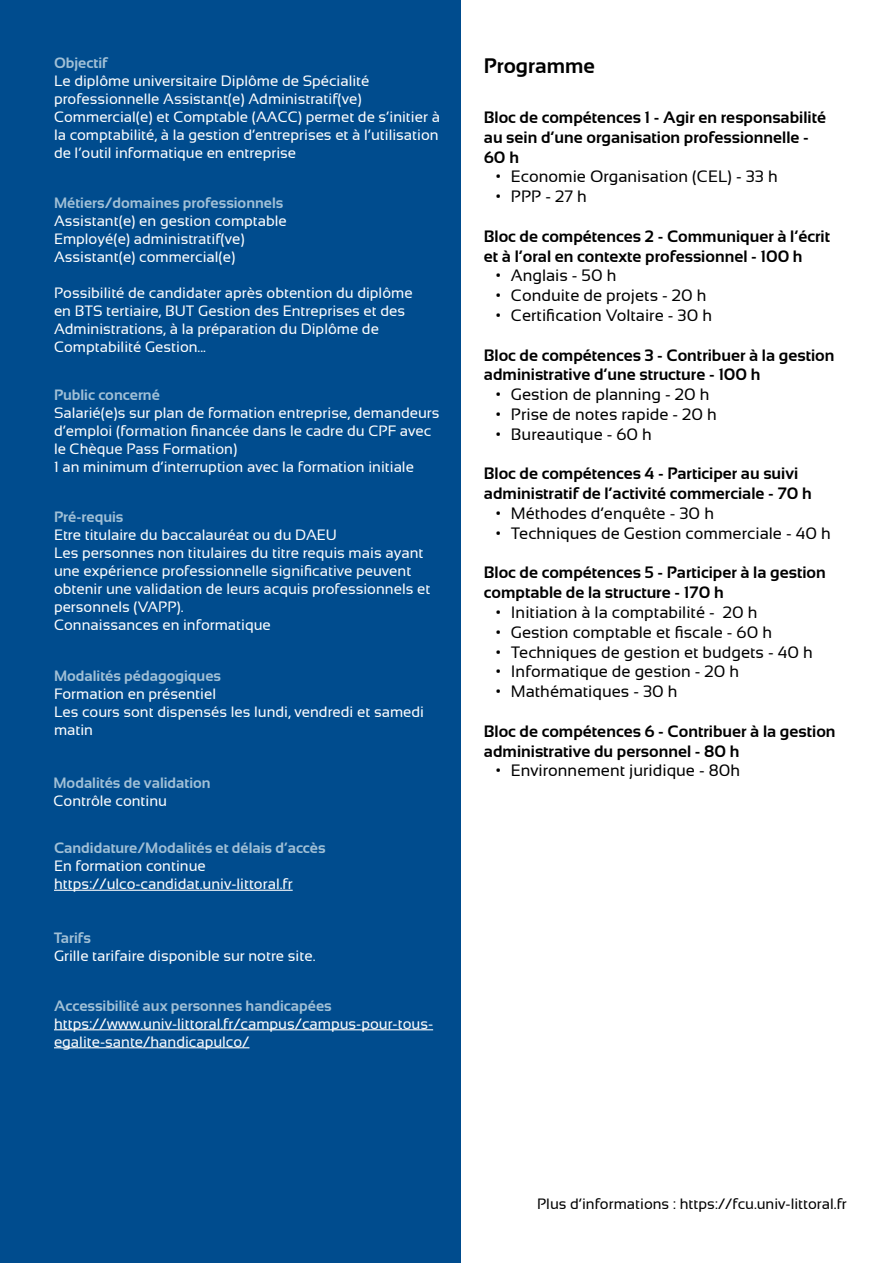
<style>
.page{position:relative;width:893px;height:1263px;background:#fff}
.page>*{position:absolute;margin:0;border:0;box-sizing:border-box;transform-origin:0 0}
.t1{font:700 21px "Sansation";color:#000}
.t2{font:700 16.5px/19.8px "Sansation";color:#000}
.t3{font:16.5px "Sansation";color:#000}
.t4{font:15px/18px "Sansation";color:#fff}
.t5{font:700 15px "Sansation";color:#a1c0d6}
.t6{font:15px "Sansation";color:#000}
</style>
<div class="page">
<div style="left:0;top:0;width:460px;height:1263px;background:#004c8e"></div>
<hr style="left:54px;top:890px;width:239px;height:1px;background:#fff">
<hr style="left:54px;top:1029px;width:379px;height:1px;background:#fff">
<hr style="left:54px;top:1047px;width:195px;height:1px;background:#fff">
<p class="t5" style="left:54px;top:54px;width:55px">Objectif</p>
<p class="t4" style="left:54px;top:71px;width:387px">Le diplôme universitaire Diplôme de Spécialité professionnelle Assistant(e) Administratif(ve)<br>Commercial(e) et Comptable (AACC) permet de s’initier à la comptabilité, à la gestion d’entreprises et à l’utilisation de l’outil informatique en entreprise</p>
<p class="t5" style="left:54px;top:195px;width:231px">Métiers/domaines professionnels</p>
<p class="t4" style="left:54px;top:212px;width:234px">Assistant(e) en gestion comptable</p>
<p class="t4" style="left:54px;top:230px;width:192px">Employé(e) administratif(ve)</p>
<p class="t4" style="left:54px;top:248px;width:183px">Assistant(e) commercial(e)</p>
<p class="t4" style="left:54px;top:284px;width:360px">Possibilité de candidater après obtention du diplôme en BTS tertiaire, BUT Gestion des Entreprises et des Administrations, à la préparation du Diplôme de Comptabilité Gestion...</p>
<p class="t5" style="left:54px;top:386px;width:108px">Public concerné</p>
<p class="t4" style="left:54px;top:404px;width:387px">Salarié(e)s sur plan de formation entreprise, demandeurs d’emploi (formation financée dans le cadre du CPF avec le Chèque Pass Formation)</p>
<p class="t4" style="left:54px;top:458px;width:361px">1 an minimum d’interruption avec la formation initiale</p>
<p class="t5" style="left:54px;top:509px;width:71px">Pré-requis</p>
<p class="t4" style="left:54px;top:526px;width:284px">Etre titulaire du baccalauréat ou du DAEU</p>
<p class="t4" style="left:54px;top:544px;width:378px">Les personnes non titulaires du titre requis mais ayant une expérience professionnelle significative peuvent obtenir une validation de leurs acquis professionnels et personnels (VAPP).</p>
<p class="t4" style="left:54px;top:616px;width:218px">Connaissances en informatique</p>
<p class="t5" style="left:54px;top:667px;width:169px">Modalités pédagogiques</p>
<p class="t4" style="left:54px;top:685px;width:164px">Formation en présentiel</p>
<p class="t4" style="left:54px;top:703px;width:372px">Les cours sont dispensés les lundi, vendredi et samedi matin</p>
<p class="t5" style="left:53px;top:774px;width:159px">Modalités de validation</p>
<p class="t4" style="left:53px;top:791px;width:115px">Contrôle continu</p>
<p class="t5" style="left:54px;top:839px;width:273px">Candidature/Modalités et délais d’accès</p>
<p class="t4" style="left:54px;top:857px;width:153px">En formation continue</p>
<p class="t4" style="left:54px;top:875px;width:240px">https://ulco-candidat.univ-littoral.fr</p>
<p class="t5" style="left:54px;top:930px;width:38px">Tarifs</p>
<p class="t4" style="left:54px;top:947px;width:263px">Grille tarifaire disponible sur notre site.</p>
<p class="t5" style="left:54px;top:997px;width:279px">Accessibilité aux personnes handicapées</p>
<p class="t4" style="left:54px;top:1014px;width:381px">https://www.univ-littoral.fr/campus/campus-pour-tous&shy;egalite-sante/handicapulco/</p>
<p class="t1" style="left:484px;top:54px;width:113px">Programme</p>
<p class="t2" style="left:484px;top:107px;width:344px">Bloc de compétences 1 - Agir en responsabilité au sein d’une organisation professionnelle -<br>60 h</p>
<p class="t3" style="left:496px;top:167px;width:284px">• Economie Organisation (CEL) - 33 h</p>
<p class="t3" style="left:496px;top:187px;width:92px">• PPP - 27 h</p>
<p class="t2" style="left:484px;top:226px;width:348px">Bloc de compétences 2 - Communiquer à l’écrit et à l’oral en contexte professionnel - 100 h</p>
<p class="t3" style="left:496px;top:266px;width:122px">• Anglais - 50 h</p>
<p class="t3" style="left:496px;top:286px;width:212px">• Conduite de projets - 20 h</p>
<p class="t3" style="left:496px;top:306px;width:218px">• Certification Voltaire - 30 h</p>
<p class="t2" style="left:484px;top:345px;width:352px">Bloc de compétences 3 - Contribuer à la gestion administrative d’une structure - 100 h</p>
<p class="t3" style="left:496px;top:385px;width:215px">• Gestion de planning - 20 h</p>
<p class="t3" style="left:496px;top:405px;width:222px">• Prise de notes rapide - 20 h</p>
<p class="t3" style="left:496px;top:425px;width:158px">• Bureautique - 60 h</p>
<p class="t2" style="left:484px;top:464px;width:329px">Bloc de compétences 4 - Participer au suivi administratif de l’activité commerciale - 70 h</p>
<p class="t3" style="left:496px;top:504px;width:220px">• Méthodes d’enquête - 30 h</p>
<p class="t3" style="left:496px;top:524px;width:336px">• Techniques de Gestion commerciale - 40 h</p>
<p class="t2" style="left:484px;top:563px;width:343px">Bloc de compétences 5 - Participer à la gestion comptable de la structure - 170 h</p>
<p class="t3" style="left:496px;top:603px;width:263px">• Initiation à la comptabilité - 20 h</p>
<p class="t3" style="left:496px;top:623px;width:278px">• Gestion comptable et fiscale - 60 h</p>
<p class="t3" style="left:496px;top:643px;width:319px">• Techniques de gestion et budgets - 40 h</p>
<p class="t3" style="left:496px;top:662px;width:245px">• Informatique de gestion - 20 h</p>
<p class="t3" style="left:496px;top:682px;width:183px">• Mathématiques - 30 h</p>
<p class="t2" style="left:484px;top:721px;width:353px">Bloc de compétences 6 - Contribuer à la gestion administrative du personnel - 80 h</p>
<p class="t3" style="left:496px;top:761px;width:246px">• Environnement juridique - 80h</p>
<p class="t6" style="left:537px;top:1196px;width:311px">Plus d’informations : https://fcu.univ-littoral.fr</p>
</div>
